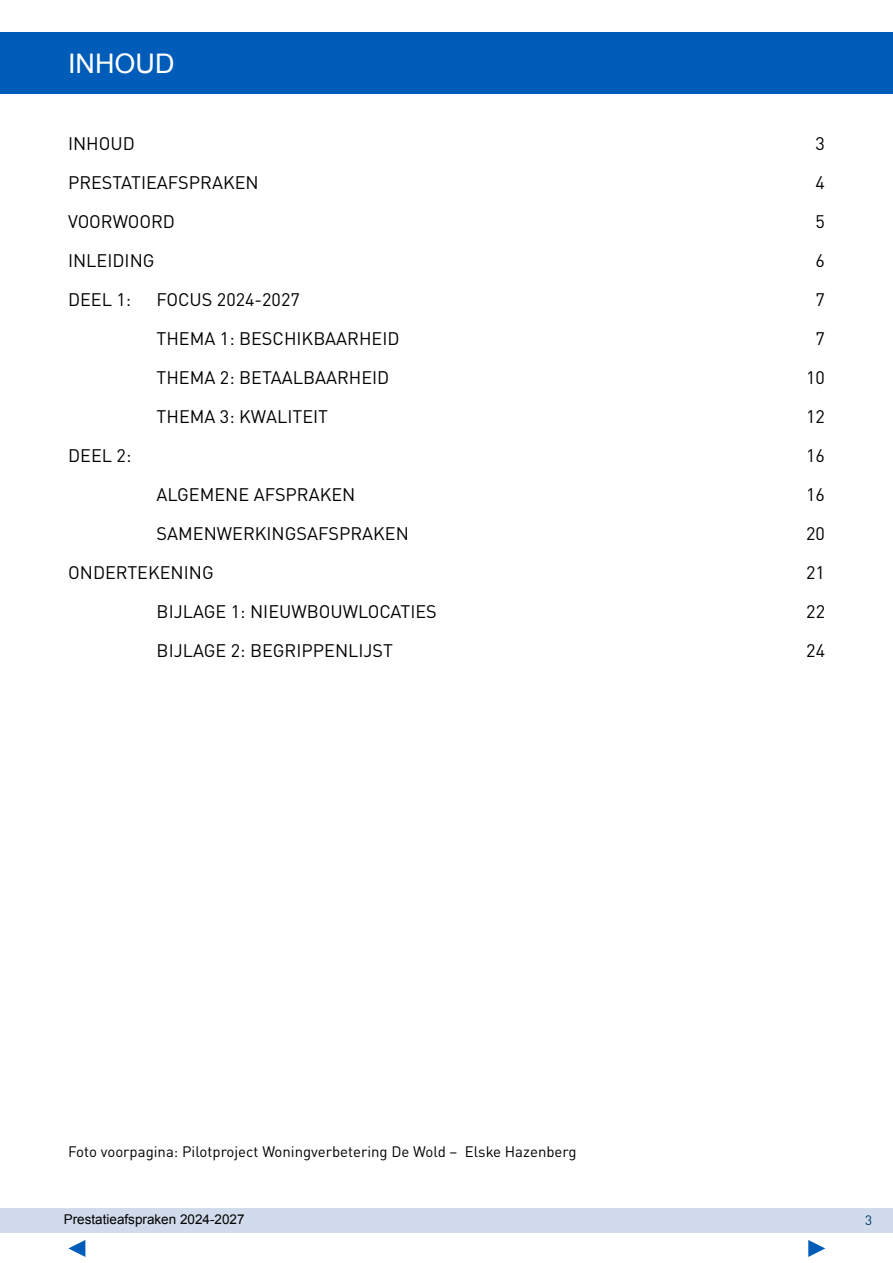
<style>
.page{position:relative;width:893px;height:1263px;background:#fff}
.page>*{position:absolute;margin:0;border:0;box-sizing:border-box;transform-origin:0 0}
.t1{font:27px "Arial";color:#fff}
.t2{font:18px "DIN Pro";color:#000}
.t3{font:15px "DIN Pro";color:#000}
.t4{font:13.5px "Arial";color:#000}
.t5{font:13.5px "DIN Pro";color:#003865}
</style>
<div class="page">
<div style="left:0;top:1208px;width:893px;height:24px;background:#d1dbeb"></div>
<div style="left:0;top:32px;width:893px;height:62px;background:#005cb9"></div>
<svg style="left:68px;top:1240px;width:17px;height:17px"></svg>
<svg style="left:808px;top:1240px;width:17px;height:17px"></svg>
<h1 class="t1" style="left:68px;top:45px;width:108px">INHOUD</h1>
<p class="t2" style="left:68px;top:129px;width:68px">INHOUD</p>
<p class="t2" style="left:815px;top:129px;width:11px">3</p>
<p class="t2" style="left:68px;top:168px;width:192px">PRESTATIEAFSPRAKEN</p>
<p class="t2" style="left:815px;top:168px;width:11px">4</p>
<p class="t2" style="left:68px;top:207px;width:109px">VOORWOORD</p>
<p class="t2" style="left:815px;top:207px;width:11px">5</p>
<p class="t2" style="left:68px;top:246px;width:88px">INLEIDING</p>
<p class="t2" style="left:815px;top:246px;width:11px">6</p>
<p class="t2" style="left:68px;top:285px;width:65px">DEEL 1:</p>
<p class="t2" style="left:157px;top:285px;width:145px">FOCUS 2024-2027</p>
<p class="t2" style="left:815px;top:285px;width:11px">7</p>
<p class="t2" style="left:157px;top:324px;width:245px">THEMA 1: BESCHIKBAARHEID</p>
<p class="t2" style="left:816px;top:324px;width:11px">7</p>
<p class="t2" style="left:157px;top:363px;width:234px">THEMA 2: BETAALBAARHEID</p>
<p class="t2" style="left:806px;top:363px;width:20px">10</p>
<p class="t2" style="left:157px;top:402px;width:173px">THEMA 3: KWALITEIT</p>
<p class="t2" style="left:806px;top:402px;width:20px">12</p>
<p class="t2" style="left:68px;top:441px;width:65px">DEEL 2:</p>
<p class="t2" style="left:806px;top:441px;width:20px">16</p>
<p class="t2" style="left:157px;top:480px;width:200px">ALGEMENE AFSPRAKEN</p>
<p class="t2" style="left:806px;top:480px;width:20px">16</p>
<p class="t2" style="left:157px;top:519px;width:254px">SAMENWERKINGSAFSPRAKEN</p>
<p class="t2" style="left:806px;top:519px;width:20px">20</p>
<p class="t2" style="left:68px;top:558px;width:147px">ONDERTEKENING</p>
<p class="t2" style="left:806px;top:558px;width:20px">21</p>
<p class="t2" style="left:157px;top:597px;width:282px">BIJLAGE 1: NIEUWBOUWLOCATIES</p>
<p class="t2" style="left:806px;top:597px;width:20px">22</p>
<p class="t2" style="left:157px;top:636px;width:238px">BIJLAGE 2: BEGRIPPENLIJST</p>
<p class="t2" style="left:806px;top:636px;width:20px">24</p>
<p class="t3" style="left:68px;top:1139px;width:510px">Foto voorpagina: Pilotproject Woningverbetering De Wold – Elske Hazenberg</p>
<p class="t4" style="left:64px;top:1210px;width:182px">Prestatieafspraken 2024-2027</p>
<p class="t5" style="left:865px;top:1209px;width:9px">3</p>
</div>
